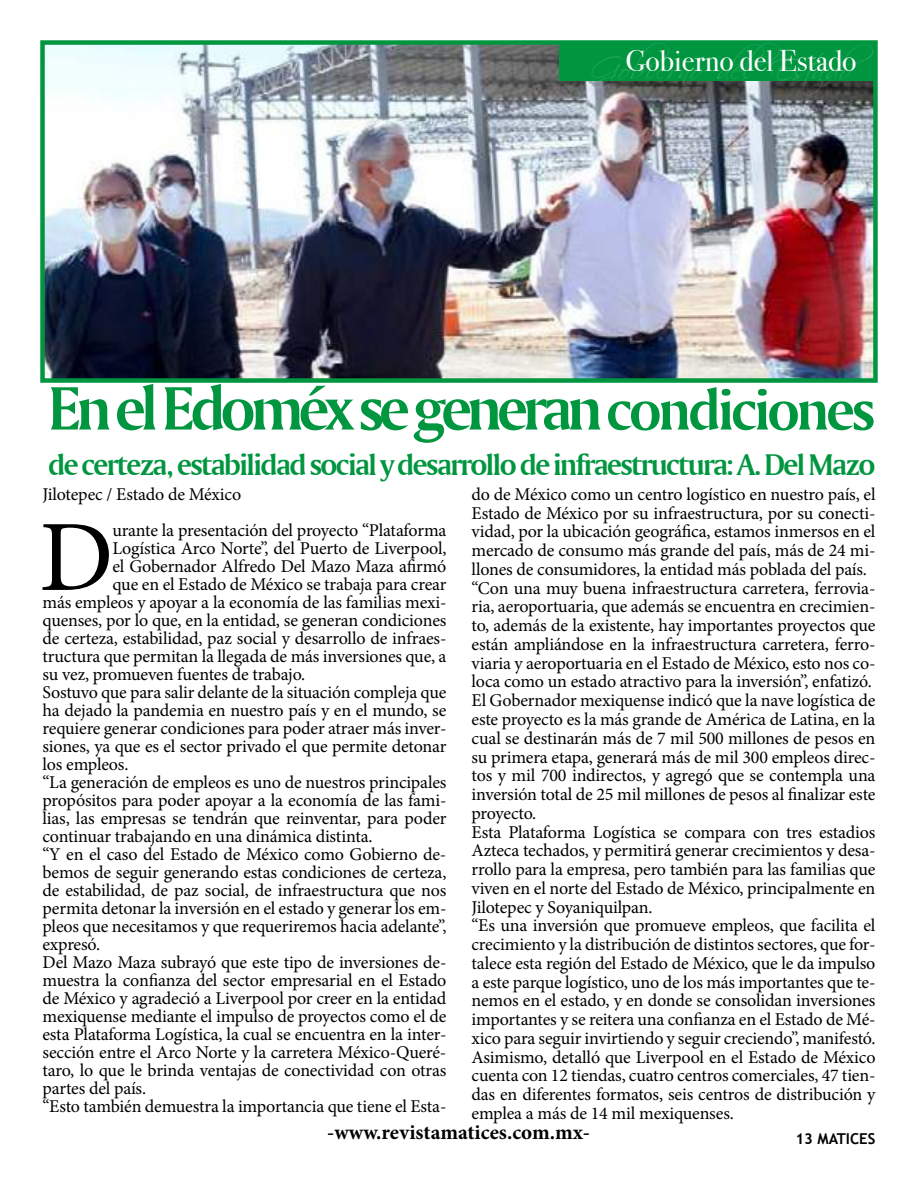
<style>
.page{position:relative;width:918px;height:1188px;background:#fff}
.page>*{position:absolute;margin:0;border:0;box-sizing:border-box;transform-origin:0 0}
.t1{font:101.1px "Minion Pro";color:#000}
.t2{font:64.5px "Amerigo BT Bold A";letter-spacing:-.075em;color:#009640}
.t3{font:31.5px "Amerigo BT Bold A";letter-spacing:-.05em;color:#009640}
.t4{font:30px "Scriptina";letter-spacing:.04em;color:#fff}
.t5{font:30px "Bodoni Svty Two ITCTT";color:#fff}
.t6{font:700 21px "Minion Pro";color:#000}
.t7{font:18px/18.8px "Minion Pro";letter-spacing:-.01em;color:#000}
.t8{font:700 15px "Trebuchet MS";color:#000}
.s1{font-size:60px}
</style>
<div class="page">
<img style="left:45px;top:45px;width:828px;height:333px">
<div style="left:40px;top:40px;width:838px;height:343px;border:4px solid #009640"></div>
<div style="left:559px;top:43px;width:316px;height:38px;background:#009640"></div>
<h3 class="t4" style="left:591px;top:51px;width:284px">Gobierno delEstado</h3>
<h3 class="t5" style="left:625px;top:48px;width:233px">Gobierno del Estado</h3>
<h2 class="t2" style="left:48px;top:384px;width:829px">En el Edoméx se generan <span class="s1">condiciones</span></h2>
<h3 class="t3" style="left:48px;top:452px;width:829px">de certeza, estabilidad social y desarrollo de infraestructura: A. Del Mazo</h3>
<p class="t7" style="left:43px;top:486px;width:200px">Jilotepec / Estado de México</p>
<h1 class="t1" style="left:39px;top:508px;width:76px">D</h1>
<p class="t7" style="left:112px;top:522px;width:335px">urante la presentación del proyecto “Plataforma</p>
<p class="t7" style="left:472px;top:486px;width:406px">do de México como un centro logístico en nuestro país, el Estado de México por su infraestructura, por su conecti&shy;vidad, por la ubicación geográfica, estamos inmersos en el mercado de consumo más grande del país, más de 24 mi&shy;llones de consumidores, la entidad más poblada del país. “Con una muy buena infraestructura carretera, ferrovia&shy;ria, aeroportuaria, que además se encuentra en crecimien&shy;to, además de la existente, hay importantes proyectos que están ampliándose en la infraestructura carretera, ferro&shy;viaria y aeroportuaria en el Estado de México, esto nos co&shy;loca como un estado atractivo para la inversión”, enfatizó.<br>El Gobernador mexiquense indicó que la nave logística de este proyecto es la más grande de América de Latina, en la cual se destinarán más de 7 mil 500 millones de pesos en su primera etapa, generará más de mil 300 empleos direc&shy;tos y mil 700 indirectos, y agregó que se contempla una inversión total de 25 mil millones de pesos al finalizar este proyecto.<br>Esta Plataforma Logística se compara con tres estadios Azteca techados, y permitirá generar crecimientos y desa&shy;rrollo para la empresa, pero también para las familias que viven en el norte del Estado de México, principalmente en Jilotepec y Soyaniquilpan.<br>“Es una inversión que promueve empleos, que facilita el crecimiento y la distribución de distintos sectores, que for&shy;talece esta región del Estado de México, que le da impulso a este parque logístico, uno de los más importantes que te&shy;nemos en el estado, y en donde se consolidan inversiones importantes y se reitera una confianza en el Estado de Mé&shy;xico para seguir invirtiendo y seguir creciendo”, manifestó.<br>Asimismo, detalló que Liverpool en el Estado de México cuenta con 12 tiendas, cuatro centros comerciales, 47 tien&shy;das en diferentes formatos, seis centros de distribución y emplea a más de 14 mil mexiquenses.</p>
<p class="t7" style="left:112px;top:540px;width:336px">Logística Arco Norte”, del Puerto de Liverpool,</p>
<p class="t7" style="left:112px;top:558px;width:335px">el Gobernador Alfredo Del Mazo Maza afirmó</p>
<p class="t7" style="left:112px;top:576px;width:336px">que en el Estado de México se trabaja para crear</p>
<p class="t7" style="left:43px;top:594px;width:406px">más empleos y apoyar a la economía de las familias mexi-</p>
<p class="t7" style="left:43px;top:612px;width:405px">quenses, por lo que, en la entidad, se generan condiciones</p>
<p class="t7" style="left:43px;top:630px;width:405px">de certeza, estabilidad, paz social y desarrollo de infraes-</p>
<p class="t7" style="left:43px;top:648px;width:405px">tructura que permitan la llegada de más inversiones que, a</p>
<p class="t7" style="left:43px;top:666px;width:264px">su vez, promueven fuentes de trabajo.</p>
<p class="t7" style="left:43px;top:684px;width:405px">Sostuvo que para salir delante de la situación compleja que</p>
<p class="t7" style="left:43px;top:702px;width:405px">ha dejado la pandemia en nuestro país y en el mundo, se</p>
<p class="t7" style="left:43px;top:720px;width:405px">requiere generar condiciones para poder atraer más inver-</p>
<p class="t7" style="left:43px;top:738px;width:405px">siones, ya que es el sector privado el que permite detonar</p>
<p class="t7" style="left:43px;top:756px;width:87px">los empleos.</p>
<p class="t7" style="left:43px;top:774px;width:405px">“La generación de empleos es uno de nuestros principales</p>
<p class="t7" style="left:43px;top:792px;width:405px">propósitos para poder apoyar a la economía de las fami-</p>
<p class="t7" style="left:43px;top:810px;width:405px">lias, las empresas se tendrán que reinventar, para poder</p>
<p class="t7" style="left:43px;top:828px;width:332px">continuar trabajando en una dinámica distinta.</p>
<p class="t7" style="left:43px;top:846px;width:405px">“Y en el caso del Estado de México como Gobierno de-</p>
<p class="t7" style="left:43px;top:864px;width:405px">bemos de seguir generando estas condiciones de certeza,</p>
<p class="t7" style="left:43px;top:882px;width:405px">de estabilidad, de paz social, de infraestructura que nos</p>
<p class="t7" style="left:43px;top:900px;width:405px">permita detonar la inversión en el estado y generar los em-</p>
<p class="t7" style="left:43px;top:918px;width:405px">pleos que necesitamos y que requeriremos hacia adelante”,</p>
<p class="t7" style="left:43px;top:936px;width:59px">expresó.</p>
<p class="t7" style="left:43px;top:954px;width:405px">Del Mazo Maza subrayó que este tipo de inversiones de-</p>
<p class="t7" style="left:43px;top:972px;width:405px">muestra la confianza del sector empresarial en el Estado</p>
<p class="t7" style="left:43px;top:990px;width:405px">de México y agradeció a Liverpool por creer en la entidad</p>
<p class="t7" style="left:43px;top:1008px;width:405px">mexiquense mediante el impulso de proyectos como el de</p>
<p class="t7" style="left:43px;top:1026px;width:405px">esta Plataforma Logística, la cual se encuentra en la inter-</p>
<p class="t7" style="left:43px;top:1044px;width:405px">sección entre el Arco Norte y la carretera México-Queré-</p>
<p class="t7" style="left:43px;top:1062px;width:405px">taro, lo que le brinda ventajas de conectividad con otras</p>
<p class="t7" style="left:43px;top:1080px;width:105px">partes del país.</p>
<p class="t7" style="left:43px;top:1098px;width:405px">“Esto también demuestra la importancia que tiene el Esta-</p>
<p class="t6" style="left:327px;top:1124px;width:264px">-www.revistamatices.com.mx-</p>
<p class="t8" style="left:795px;top:1130px;width:82px">13 MATICES</p>
</div>
